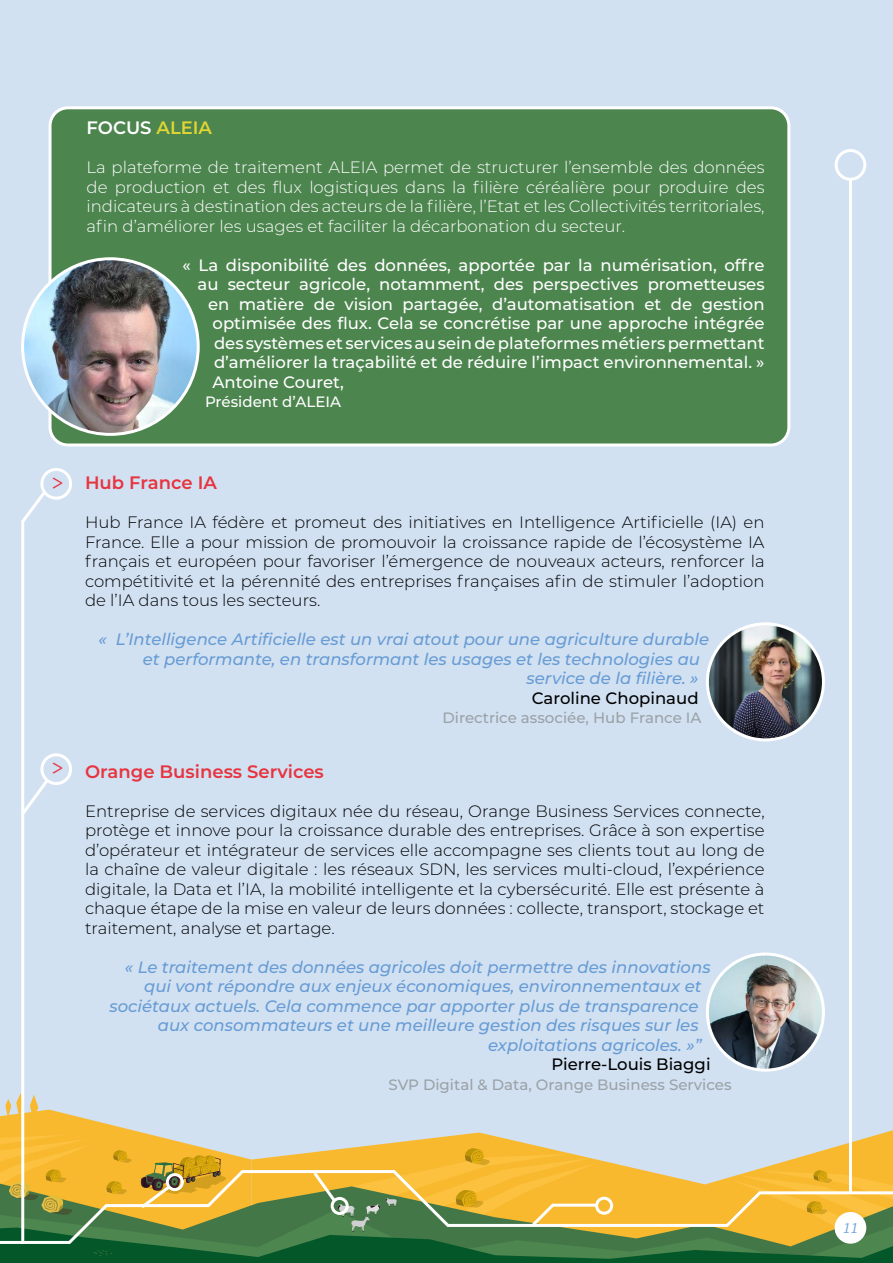
<style>
.page{position:relative;width:893px;height:1263px;background:#d1e1f2}
.page>*{position:absolute;margin:0;border:0;box-sizing:border-box;transform-origin:0 0}
.t1{font:italic 24px "Source Serif Variable";color:#e7343f}
.t2{font:600 18px "Montserrat";color:#e7343f}
.t3{font:600 18px "Montserrat";color:#fff}
.t4{font:300 16.5px/19.5px "Montserrat";color:#000;text-align:justify}
.t5{font:italic 100 16.5px "Montserrat";color:#689cd4}
.t6{font:500 16.5px "Montserrat";color:#fff}
.t7{font:300 16.5px/19.5px "Montserrat";color:#fff;text-align:justify}
.t8{font:500 16.5px "Montserrat";color:#000}
.t9{font:500 15px "Montserrat";color:#9ba2a7}
.t10{font:500 15px "Montserrat";color:#fff}
.t11{font:italic 15px "Source Serif Variable";color:#689cd4}
.s1{color:#e0d533}
</style>
<div class="page">
<svg style="left:251px;top:1130px;width:642px;height:38px"></svg>
<svg style="left:251px;top:1245px;width:642px;height:18px;background:#1f6736"></svg>
<svg style="left:251px;top:1168px;width:642px;height:77px;background:#b9a746"></svg>
<div style="left:595px;top:1197px;width:18px;height:18px;border:3px solid #fff;border-radius:50%"></div>
<svg style="left:310px;top:1148px;width:289px;height:84px;background:#cbaf48"></svg>
<div style="left:835px;top:149px;width:31px;height:32px;border:3px solid #fff;border-radius:50%"></div>
<hr style="left:849px;top:179px;width:3px;height:1014px;background:#fff">
<div style="left:50px;top:108px;width:739px;height:337px;background:#4d854f;border-radius:18px"></div>
<div style="left:49px;top:106px;width:741px;height:340px;border:3px solid #fff;border-radius:18px"></div>
<img style="left:707px;top:954px;width:116px;height:116px;border-radius:58px">
<div style="left:706px;top:952px;width:119px;height:119px;border:3px solid #fff;border-radius:50%"></div>
<img style="left:707px;top:624px;width:116px;height:116px;border-radius:58px">
<div style="left:706px;top:622px;width:119px;height:119px;border:3px solid #fff;border-radius:50%"></div>
<div style="left:836px;top:1213px;width:29px;height:29px;background:#fff;border-radius:50%"></div>
<div style="left:835px;top:1212px;width:31px;height:32px;border:3px solid #fff;border-radius:50%"></div>
<div style="left:40px;top:468px;width:32px;height:32px;border:3px solid #fff;border-radius:50%"></div>
<svg style="left:0;top:489px;width:251px;height:774px"></svg>
<img style="left:23px;top:259px;width:175px;height:175px;border-radius:88px">
<p class="t3" style="left:87px;top:115px;width:127px">FOCUS <span class="s1">ALEIA</span></p>
<p class="t7" style="left:87px;top:157px;width:680px">La plateforme de traitement ALEIA permet de structurer l’ensemble des données de production et des flux logistiques dans la filière céréalière pour produire des indicateurs à destination des acteurs de la filière, l’Etat et les Collectivités territoriales, afin d’améliorer les usages et faciliter la décarbonation du secteur.</p>
<p class="t6" style="left:183px;top:253px;width:583px">« La disponibilité des données, apportée par la numérisation, offre</p>
<p class="t6" style="left:198px;top:273px;width:569px">au secteur agricole, notamment, des perspectives prometteuses</p>
<p class="t6" style="left:208px;top:292px;width:558px">en matière de vision partagée, d’automatisation et de gestion</p>
<p class="t6" style="left:213px;top:312px;width:553px">optimisée des flux. Cela se concrétise par une approche intégrée</p>
<p class="t6" style="left:214px;top:331px;width:552px">des systèmes et services au sein de plateformes métiers permettant</p>
<p class="t6" style="left:214px;top:351px;width:552px">d’améliorer la traçabilité et de réduire l’impact environnemental. »</p>
<p class="t6" style="left:213px;top:370px;width:133px">Antoine Couret,</p>
<p class="t10" style="left:205px;top:391px;width:137px">Président d’ALEIA</p>
<h1 class="t1" style="left:51px;top:466px;width:14px">&gt;</h1>
<h1 class="t1" style="left:51px;top:752px;width:14px">&gt;</h1>
<p class="t2" style="left:85px;top:470px;width:133px">Hub France IA</p>
<p class="t4" style="left:85px;top:512px;width:681px">Hub France IA fédère et promeut des initiatives en Intelligence Artificielle (IA) en France. Elle a pour mission de promouvoir la croissance rapide de l’écosystème IA français et européen pour favoriser l’émergence de nouveaux acteurs, renforcer la compétitivité et la pérennité des entreprises françaises afin de stimuler l’adoption de l’IA dans tous les secteurs.</p>
<p class="t5" style="left:98px;top:628px;width:612px">« L’Intelligence Artificielle est un vrai atout pour une agriculture durable</p>
<p class="t5" style="left:143px;top:648px;width:559px">et performante, en transformant les usages et les technologies au</p>
<p class="t5" style="left:527px;top:667px;width:173px">service de la filière. »</p>
<p class="t8" style="left:532px;top:686px;width:168px">Caroline Chopinaud</p>
<p class="t9" style="left:442px;top:707px;width:261px">Directrice associée, Hub France IA</p>
<p class="t2" style="left:85px;top:758px;width:240px">Orange Business Services</p>
<p class="t4" style="left:85px;top:800px;width:681px">Entreprise de services digitaux née du réseau, Orange Business Services connecte, protège et innove pour la croissance durable des entreprises. Grâce à son expertise d’opérateur et intégrateur de services elle accompagne ses clients tout au long de la chaîne de valeur digitale : les réseaux SDN, les services multi-cloud, l’expérience digitale, la Data et l’IA, la mobilité intelligente et la cybersécurité. Elle est présente à chaque étape de la mise en valeur de leurs données : collecte, transport, stockage et traitement, analyse et partage.</p>
<p class="t5" style="left:125px;top:956px;width:587px">« Le traitement des données agricoles doit permettre des innovations</p>
<p class="t5" style="left:144px;top:975px;width:559px">qui vont répondre aux enjeux économiques, environnementaux et</p>
<p class="t5" style="left:109px;top:995px;width:591px">sociétaux actuels. Cela commence par apporter plus de transparence</p>
<p class="t5" style="left:158px;top:1014px;width:542px">aux consommateurs et une meilleure gestion des risques sur les</p>
<p class="t5" style="left:488px;top:1034px;width:215px">exploitations agricoles. »”</p>
<p class="t8" style="left:551px;top:1053px;width:161px">Pierre-Louis Biaggi</p>
<p class="t9" style="left:388px;top:1074px;width:345px">SVP Digital &amp; Data, Orange Business Services</p>
<p class="t11" style="left:843px;top:1218px;width:17px">11</p>
</div>
